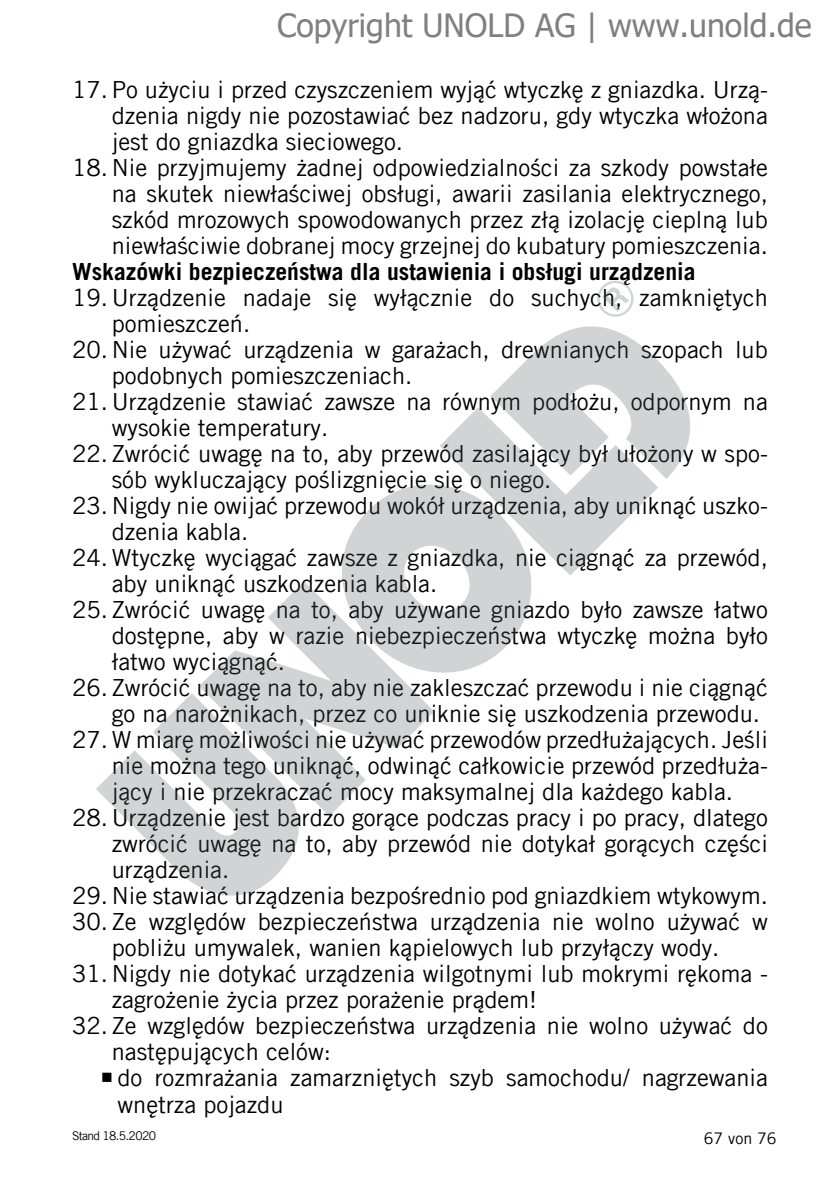
<style>
.page{position:relative;width:840px;height:1191px;background:#fff}
.page>*{position:absolute;margin:0;border:0;box-sizing:border-box;transform-origin:0 0}
.t1{font:32px "Tahoma";color:#808080}
.t2{font:23.6px/26px "Trade Gothic LT Com";color:#000}
.t3{font:700 23.6px "Trade Gothic LT Com";color:#000}
.t4{font:16px "Trade Gothic LT Com";color:#000}
.t5{font:12px "Trade Gothic LT Com";letter-spacing:-.055em;color:#000}
</style>
<div class="page">
<svg style="left:530px;top:326px;width:161px;height:153px;fill:#d0d4d5"></svg>
<svg style="left:440px;top:357px;width:218px;height:219px;fill:#d0d4d5"></svg>
<svg style="left:342px;top:447px;width:226px;height:226px;fill:#d0d4d5"></svg>
<svg style="left:199px;top:581px;width:235px;height:235px;fill:#d0d4d5"></svg>
<svg style="left:96px;top:690px;width:231px;height:206px;fill:#d0d4d5"></svg>
<svg style="left:597px;top:280px;width:37px;height:37px"></svg>
<h1 class="t1" style="left:277px;top:4px;width:535px">Copyright UNOLD AG | www.unold.de</h1>
<p class="t2" style="left:112px;top:76px;width:657px;text-align:justify;text-indent:-40px">17. Po użyciu i przed czyszczeniem wyjąć wtyczkę z gniazdka. Urzą&shy;dzenia nigdy nie pozostawiać bez nadzoru, gdy wtyczka włożona jest do gniazdka sieciowego.</p>
<p class="t2" style="left:112px;top:154px;width:657px;text-align:justify;text-indent:-40px">18. Nie przyjmujemy żadnej odpowiedzialności za szkody powstałe na skutek niewłaściwej obsługi, awarii zasilania elektrycznego, szkód mrozowych spowodowanych przez złą izolację cieplną lub niewłaściwie dobranej mocy grzejnej do kubatury pomieszczenia.</p>
<p class="t3" style="left:72px;top:257px;width:624px">Wskazówki bezpieczeństwa dla ustawienia i obsługi urządzenia</p>
<p class="t2" style="left:112px;top:284px;width:657px;text-indent:-40px">19. Urządzenie nadaje się wyłącznie do suchych, zamkniętych pomieszczeń.</p>
<p class="t2" style="left:112px;top:336px;width:657px;text-indent:-40px">20. Nie używać urządzenia w garażach, drewnianych szopach lub podobnych pomieszczeniach.</p>
<p class="t2" style="left:112px;top:388px;width:657px;text-indent:-40px">21. Urządzenie stawiać zawsze na równym podłożu, odpornym na wysokie temperatury.</p>
<p class="t2" style="left:112px;top:440px;width:657px;text-indent:-40px">22. Zwrócić uwagę na to, aby przewód zasilający był ułożony w spo&shy;sób wykluczający poślizgnięcie się o niego.</p>
<p class="t2" style="left:112px;top:492px;width:657px;text-indent:-40px">23. Nigdy nie owijać przewodu wokół urządzenia, aby uniknąć uszko&shy;dzenia kabla.</p>
<p class="t2" style="left:112px;top:544px;width:657px;text-indent:-40px">24. Wtyczkę wyciągać zawsze z gniazdka, nie ciągnąć za przewód, aby uniknąć uszkodzenia kabla.</p>
<p class="t2" style="left:112px;top:596px;width:657px;text-align:justify;text-indent:-40px">25. Zwrócić uwagę na to, aby używane gniazdo było zawsze łatwo dostępne, aby w razie niebezpieczeństwa wtyczkę można było łatwo wyciągnąć.</p>
<p class="t2" style="left:112px;top:674px;width:657px;text-indent:-40px">26. Zwrócić uwagę na to, aby nie zakleszczać przewodu i nie ciągnąć go na narożnikach, przez co uniknie się uszkodzenia przewodu.</p>
<p class="t2" style="left:112px;top:726px;width:657px;text-align:justify;text-indent:-40px">27. W miarę możliwości nie używać przewodów przedłużających. Jeśli nie można tego uniknąć, odwinąć całkowicie przewód przedłuża&shy;jący i nie przekraczać mocy maksymalnej dla każdego kabla.</p>
<p class="t2" style="left:112px;top:804px;width:657px;text-align:justify;text-indent:-40px">28. Urządzenie jest bardzo gorące podczas pracy i po pracy, dlatego zwrócić uwagę na to, aby przewód nie dotykał gorących części urządzenia.</p>
<p class="t2" style="left:72px;top:882px;width:697px">29. Nie stawiać urządzenia bezpośrednio pod gniazdkiem wtykowym.</p>
<p class="t2" style="left:72px;top:908px;width:697px;text-align:center">30. Ze względów bezpieczeństwa urządzenia nie wolno używać w pobliżu umywalek, wanien kąpielowych lub przyłączy wody.</p>
<p class="t2" style="left:112px;top:960px;width:657px;text-indent:-40px">31. Nigdy nie dotykać urządzenia wilgotnymi lub mokrymi rękoma - zagrożenie życia przez porażenie prądem!</p>
<p class="t2" style="left:112px;top:1012px;width:657px;text-indent:-40px">32. Ze względów bezpieczeństwa urządzenia nie wolno używać do następujących celów:<br>do rozmrażania zamarzniętych szyb samochodu/ nagrzewania wnętrza pojazdu</p>
<p class="t5" style="left:72px;top:1128px;width:85px">Stand 18.5.2020</p>
<p class="t4" style="left:703px;top:1128px;width:74px">67 von 76</p>
</div>
